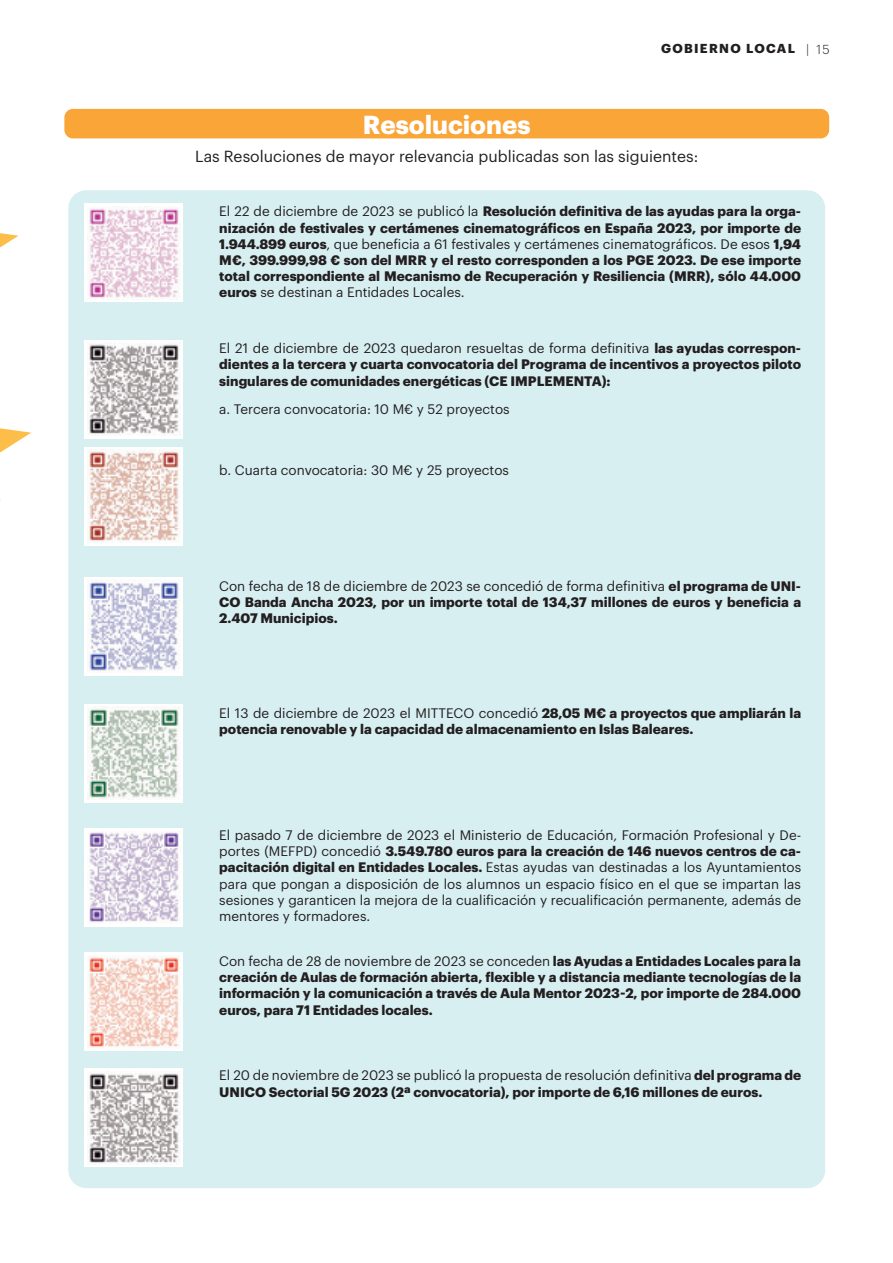
<style>
.page{position:relative;width:893px;height:1263px;background:#fff}
.page>*{position:absolute;margin:0;border:0;box-sizing:border-box;transform-origin:0 0}
.t1{font:700 25.5px "Graphik";color:#fff}
.t2{font:15.75px "Graphik";color:#231f20}
.t3{font:700 13.5px/16.2px "Graphik";color:#231f20;text-align:justify}
.t4{font:13.5px/16.2px "Graphik";color:#231f20;text-align:justify}
.t5{font:700 12.75px "Graphik";letter-spacing:.105em;color:#231f20}
.s1{font-weight:300}
.s2{font-weight:400}
.s3{font-weight:700}
</style>
<div class="page">
<svg style="left:0;top:233px;width:19px;height:14px"></svg>
<svg style="left:0;top:428px;width:31px;height:73px"></svg>
<div style="left:64px;top:109px;width:765px;height:29px;background:#f9a538;border-radius:9px"></div>
<div style="left:68px;top:190px;width:757px;height:998px;background:#d8eff2;border-radius:18px"></div>
<div style="left:84px;top:340px;width:99px;height:99px;background:#fff"></div>
<img style="left:87px;top:344px;width:92px;height:90px">
<div style="left:84px;top:447px;width:99px;height:98px;background:#fff"></div>
<img style="left:87px;top:450px;width:92px;height:92px">
<div style="left:84px;top:577px;width:99px;height:99px;background:#fff"></div>
<img style="left:87px;top:581px;width:92px;height:92px">
<div style="left:84px;top:704px;width:99px;height:99px;background:#fff"></div>
<img style="left:87px;top:707px;width:92px;height:93px">
<div style="left:84px;top:828px;width:99px;height:99px;background:#fff"></div>
<img style="left:87px;top:832px;width:92px;height:92px">
<div style="left:84px;top:952px;width:99px;height:99px;background:#fff"></div>
<img style="left:87px;top:955px;width:92px;height:93px">
<div style="left:84px;top:1068px;width:99px;height:99px;background:#fff"></div>
<img style="left:87px;top:1071px;width:93px;height:92px">
<div style="left:84px;top:204px;width:99px;height:98px;background:#fff"></div>
<img style="left:87px;top:206px;width:93px;height:93px">
<p class="t5" style="left:661px;top:39px;width:170px">GOBIERNO LOCAL <span class="s1">| 15</span></p>
<h1 class="t1" style="left:363px;top:105px;width:169px">Resoluciones</h1>
<p class="t2" style="left:195px;top:144px;width:504px">Las Resoluciones de mayor relevancia publicadas son las siguientes:</p>
<p class="t3" style="left:219px;top:202px;width:583px"><span class="s2">El 22 de diciembre de 2023 se publicó la</span> Resolución definitiva de las ayudas para la orga&shy;nización de festivales y certámenes cinematográficos en España 2023, por importe de 1.944.899 euros<span class="s2">, que beneficia a 61 festivales y certámenes cinematográficos. De esos</span> 1,94<br>M€, 399.999,98 € son del MRR y el resto corresponden a los PGE 2023. De ese importe total correspondiente al Mecanismo de Recuperación y Resiliencia (MRR), sólo 44.000 euros <span class="s2">se destinan a Entidades Locales.</span></p>
<p class="t3" style="left:219px;top:339px;width:583px"><span class="s2">El 21 de diciembre de 2023 quedaron resueltas de forma definitiva</span> las ayudas correspon&shy;dientes a la tercera y cuarta convocatoria del Programa de incentivos a proyectos piloto singulares de comunidades energéticas (CE IMPLEMENTA):</p>
<p class="t4" style="left:219px;top:400px;width:292px">a. Tercera convocatoria: 10 M€ y 52 proyectos</p>
<p class="t4" style="left:219px;top:461px;width:291px">b. Cuarta convocatoria: 30 M€ y 25 proyectos</p>
<p class="t3" style="left:219px;top:576px;width:583px"><span class="s2">Con fecha de 18 de diciembre de 2023 se concedió de forma definitiva</span> el programa de UNI-CO Banda Ancha 2023, por un importe total de 134,37 millones de euros y beneficia a 2.407 Municipios.</p>
<p class="t3" style="left:219px;top:703px;width:583px"><span class="s2">El 13 de diciembre de 2023 el MITTECO concedió</span> 28,05 M€ a proyectos que ampliarán la potencia renovable y la capacidad de almacenamiento en Islas Baleares.</p>
<p class="t4" style="left:219px;top:826px;width:583px">El pasado 7 de diciembre de 2023 el Ministerio de Educación, Formación Profesional y De&shy;portes (MEFPD) concedió <span class="s3">3.549.780 euros para la creación de 146 nuevos centros de ca&shy;pacitación digital en Entidades Locales.</span> Estas ayudas van destinadas a los Ayuntamientos para que pongan a disposición de los alumnos un espacio físico en el que se impartan las sesiones y garanticen la mejora de la cualificación y recualificación permanente, además de mentores y formadores.</p>
<p class="t3" style="left:219px;top:952px;width:583px"><span class="s2">Con fecha de 28 de noviembre de 2023 se conceden</span> las Ayudas a Entidades Locales para la creación de Aulas de formación abierta, flexible y a distancia mediante tecnologías de la información y la comunicación a través de Aula Mentor 2023-2, por importe de 284.000 euros, para 71 Entidades locales.</p>
<p class="t3" style="left:219px;top:1066px;width:583px"><span class="s2">El 20 de noviembre de 2023 se publicó la propuesta de resolución definitiva</span> del programa de<br>UNICO Sectorial 5G 2023 (2ª convocatoria), por importe de 6,16 millones de euros.</p>
</div>
